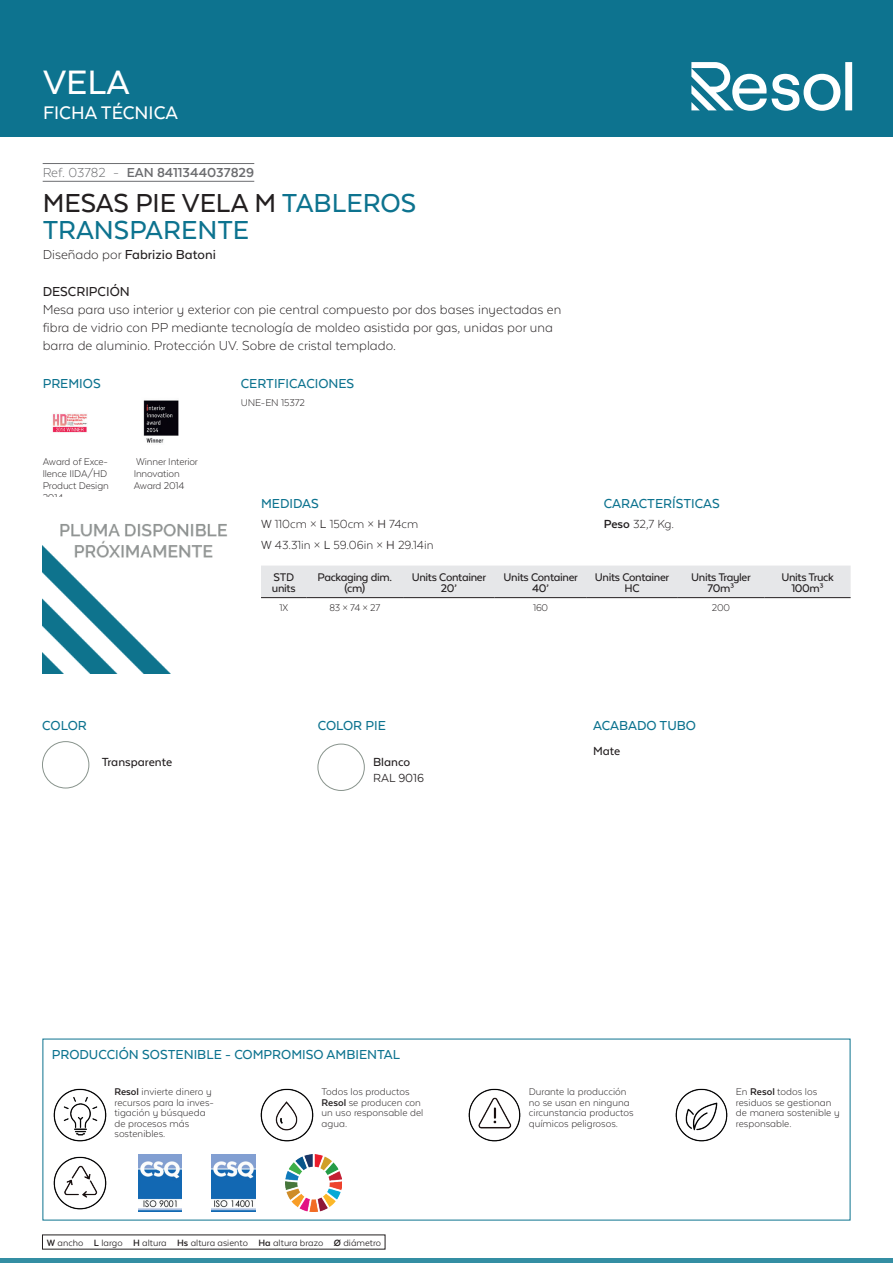
<style>
.page{position:relative;width:893px;height:1263px;background:#fff}
.page>*{position:absolute;margin:0;border:0;box-sizing:border-box;transform-origin:0 0}
.t1{font:500 39px "Texta Alt";color:#fff}
.t2{font:500 30px/27px "Texta Alt";color:#0d738f}
.t3{font:500 21px "Texta Alt";color:#fff}
.t4{font:300 15px/18px "Texta Alt";color:#231f20}
.t5{font:500 15px "Texta Alt";color:#0d738f}
.t6{font:500 15px "Texta Alt";color:#231f20}
.t7{font:700 15px "Texta Alt";color:#6c6d70}
.t8{font:300 13.5px/20.4px "Texta Alt";color:#231f20}
.t9{font:500 13.5px "Texta Alt";color:#231f20}
.t10{font:13.5px "Texta Alt";color:#231f20}
.t11{font:500 12.75px/10.5px "Texta Alt";letter-spacing:-.025em;color:#231f20;text-align:center}
.t12{font:300 11.25px/10.5px "Texta Alt";color:#231f20}
.t13{font:10.5px "Texta Alt";color:#231f20}
.s1{font-weight:300}
.s2{color:#231f20}
.s3{font-weight:700}
.s4{font-weight:400}
</style>
<div class="page">
<div style="left:0;top:0;width:893px;height:137px;background:#0d738f"></div>
<hr style="left:0;top:1259px;width:893px;height:4px;background:#348ea3">
<svg style="left:691px;top:62px;width:161px;height:49px"></svg>
<hr style="left:43px;top:163px;width:211px;height:1px;background:#6c6d70">
<hr style="left:43px;top:181px;width:211px;height:1px;background:#6c6d70">
<img style="left:143px;top:400px;width:36px;height:43px">
<img style="left:52px;top:414px;width:35px;height:19px">
<img style="left:42px;top:742px;width:47px;height:46px;border-radius:23px">
<div style="left:42px;top:741px;width:47px;height:47px;border:1px solid #89948d;border-radius:50%"></div>
<img style="left:318px;top:744px;width:46px;height:46px;border-radius:23px">
<div style="left:318px;top:744px;width:46px;height:47px;border:1px solid #89948d;border-radius:50%"></div>
<img style="left:43px;top:524px;width:184px;height:150px">
<div style="left:261px;top:565px;width:590px;height:32px;background:#e6e7e9"></div>
<hr style="left:261px;top:597px;width:46px;height:1px;background:#231f20">
<hr style="left:307px;top:597px;width:96px;height:1px;background:#231f20">
<hr style="left:403px;top:597px;width:92px;height:1px;background:#231f20">
<hr style="left:495px;top:597px;width:92px;height:1px;background:#231f20">
<hr style="left:587px;top:597px;width:90px;height:1px;background:#231f20">
<hr style="left:677px;top:597px;width:88px;height:1px;background:#231f20">
<hr style="left:765px;top:597px;width:86px;height:1px;background:#231f20">
<img style="left:53px;top:1088px;width:54px;height:54px">
<img style="left:260px;top:1088px;width:54px;height:54px">
<img style="left:468px;top:1088px;width:53px;height:54px">
<img style="left:675px;top:1088px;width:53px;height:54px">
<img style="left:53px;top:1156px;width:54px;height:54px">
<img style="left:138px;top:1155px;width:44px;height:56px">
<img style="left:212px;top:1155px;width:43px;height:56px">
<img style="left:285px;top:1155px;width:57px;height:56px">
<h1 class="t1" style="left:43px;top:62px;width:88px">VELA</h1>
<h3 class="t3" style="left:43px;top:102px;width:136px">FICHA TÉCNICA</h3>
<h3 class="t7" style="left:43px;top:164px;width:213px"><span class="s1">Ref. 03782 -</span> EAN 8411344037829</h3>
<h2 class="t2" style="left:43px;top:189px;width:375px"><span class="s2">MESAS PIE VELA M</span> TABLEROS<br>TRANSPARENTE</h2>
<h3 class="t6" style="left:43px;top:246px;width:175px"><span class="s1">Diseñado por</span> Fabrizio Batoni</h3>
<h3 class="t6" style="left:43px;top:284px;width:89px">DESCRIPCIÓN</h3>
<h3 class="t4" style="left:43px;top:300px;width:520px">Mesa para uso interior y exterior con pie central compuesto por dos bases inyectadas en fibra de vidrio con PP mediante tecnología de moldeo asistida por gas, unidas por una barra de aluminio. Protección UV. Sobre de cristal templado.</h3>
<h3 class="t5" style="left:43px;top:376px;width:60px">PREMIOS</h3>
<h3 class="t5" style="left:241px;top:376px;width:115px">CERTIFICACIONES</h3>
<p class="t12" style="left:241px;top:397px;width:65px">UNE-EN 15372</p>
<p class="t12" style="left:43px;top:456px;width:68px;line-height:12px">Award of Exce&shy;llence IIDA/HD<br>Product Design<br>2014</p>
<p class="t12" style="left:134px;top:456px;width:66px;line-height:12px">Winner Interior<br>Innovation<br>Award 2014</p>
<h3 class="t5" style="left:42px;top:718px;width:46px">COLOR</h3>
<p class="t9" style="left:102px;top:755px;width:72px">Transparente</p>
<h3 class="t5" style="left:604px;top:495px;width:117px">CARACTERÍSTICAS</h3>
<p class="t8" style="left:604px;top:514px;width:72px"><span class="s3">Peso</span> 32,7 Kg.</p>
<h3 class="t5" style="left:261px;top:495px;width:59px">MEDIDAS</h3>
<p class="t8" style="left:261px;top:514px;width:174px"><span class="s4">W</span> 110cm × <span class="s4">L</span> 150cm × <span class="s4">H</span> 74cm<br><span class="s4">W</span> 43.31in × <span class="s4">L</span> 59.06in × <span class="s4">H</span> 29.14in</p>
<p class="t11" style="left:272px;top:572px;width:25px;text-align:left">STD units</p>
<p class="t11" style="left:317px;top:572px;width:76px">Packaging dim. (cm)</p>
<p class="t11" style="left:412px;top:572px;width:76px">Units Container<br>20’</p>
<p class="t11" style="left:504px;top:572px;width:76px">Units Container<br>40’</p>
<p class="t11" style="left:595px;top:572px;width:76px">Units Container<br>HC</p>
<p class="t11" style="left:691px;top:572px;width:61px">Units Trayler<br>70m³</p>
<p class="t11" style="left:781px;top:572px;width:54px">Units Truck<br>100m³</p>
<p class="t12" style="left:279px;top:602px;width:10px">1X</p>
<p class="t12" style="left:329px;top:602px;width:52px">83 × 74 × 27</p>
<p class="t12" style="left:533px;top:602px;width:17px">160</p>
<p class="t12" style="left:712px;top:602px;width:20px">200</p>
<h3 class="t5" style="left:318px;top:718px;width:70px">COLOR PIE</h3>
<p class="t9" style="left:373px;top:755px;width:39px">Blanco</p>
<p class="t10" style="left:373px;top:771px;width:52px">RAL 9016</p>
<h3 class="t5" style="left:593px;top:718px;width:104px">ACABADO TUBO</h3>
<p class="t9" style="left:593px;top:744px;width:29px">Mate</p>
<h3 class="t5" style="left:52px;top:1047px;width:350px">PRODUCCIÓN SOSTENIBLE - COMPROMISO AMBIENTAL</h3>
<p class="t12" style="left:114px;top:1086px;width:101px"><span class="s3">Resol</span> invierte dinero y recursos para la inves&shy;tigación y búsqueda de procesos más sostenibles.</p>
<p class="t12" style="left:322px;top:1086px;width:103px">Todos los productos<br><span class="s3">Resol</span> se producen con un uso responsable del agua.</p>
<p class="t12" style="left:529px;top:1086px;width:106px">Durante la producción no se usan en ninguna circunstancia productos químicos peligrosos.</p>
<p class="t12" style="left:736px;top:1086px;width:105px">En <span class="s3">Resol</span> todos los residuos se gestionan de manera sostenible y responsable.</p>
<p class="t13" style="left:47px;top:1237px;width:336px"><span class="s3">W</span> ancho <span class="s3">L</span> largo <span class="s3">H</span> altura <span class="s3">Hs</span> altura asiento <span class="s3">Ha</span> altura brazo <span class="s3">Ø</span> diámetro</p>
</div>
